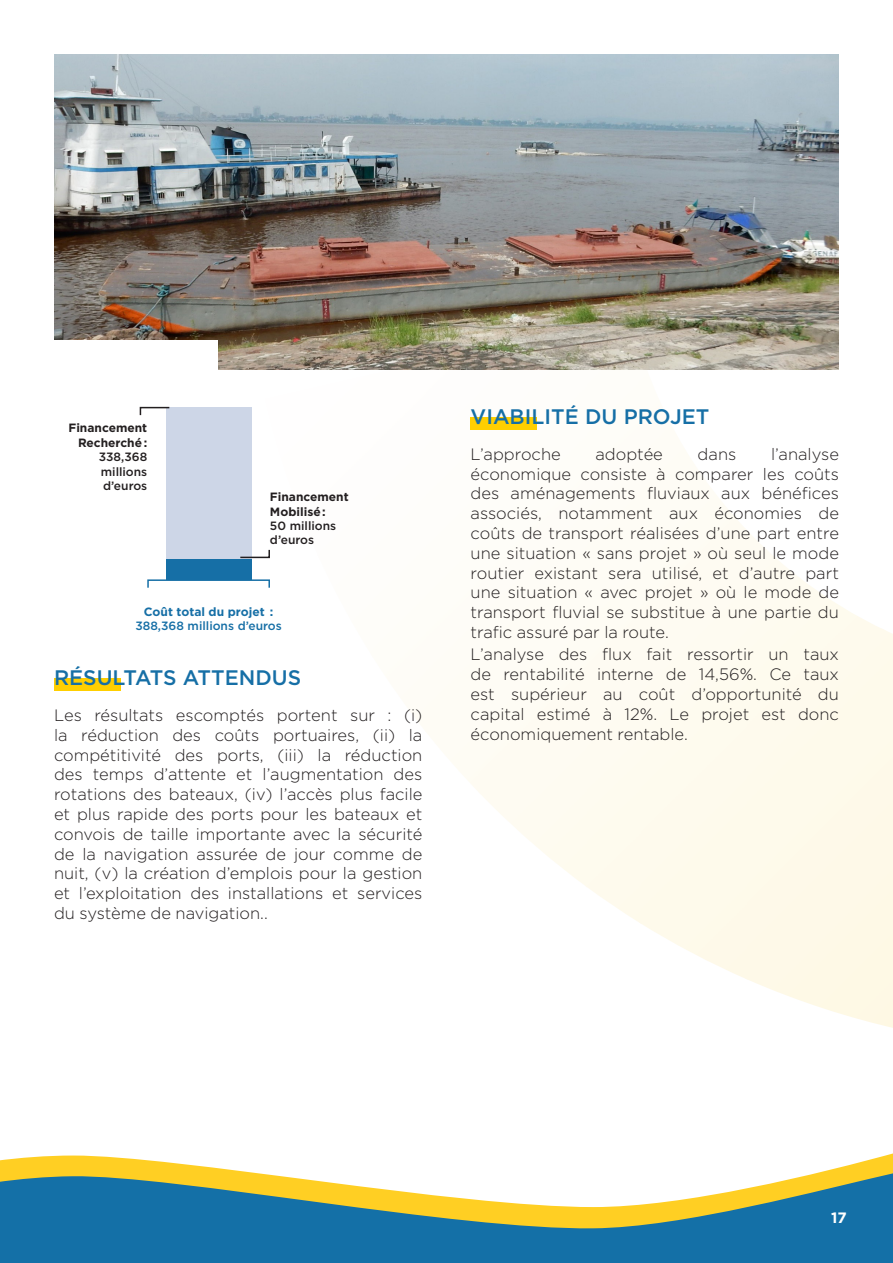
<style>
.page{position:relative;width:893px;height:1263px;background:#fff}
.page>*{position:absolute;margin:0;border:0;box-sizing:border-box;transform-origin:0 0}
.t1{font:500 21px "Gotham";color:#166fa6}
.t2{font:300 16.5px/19.8px "Gotham";color:#231f20;text-align:justify}
.t3{font:700 15px "Gotham";color:#fff}
.t4{font:700 12px/14.4px "Gotham";color:#231f20}
.t5{font:500 12px/14.4px "Gotham";color:#231f20}
.t6{font:500 12px "Gotham";color:#166fa6}
.t7{font:700 12px "Gotham";color:#166fa6}
</style>
<div class="page">
<svg style="left:0;top:1153px;width:893px;height:18px"></svg>
<svg style="left:0;top:1171px;width:893px;height:92px;fill:#1470a7"></svg>
<img style="left:450px;top:391px;width:31px;height:403px">
<div style="left:54px;top:678px;width:67px;height:13px;background:#ffcf00"></div>
<div style="left:471px;top:417px;width:66px;height:13px;background:#ffcf00"></div>
<img style="left:54px;top:54px;width:785px;height:316px">
<div style="left:36px;top:340px;width:181px;height:37px;background:#fff"></div>
<div style="left:166px;top:558px;width:85px;height:22px;background:#166fa6"></div>
<div style="left:147px;top:579px;width:123px;height:9px;border:2px solid #166fa6"></div>
<div style="left:166px;top:407px;width:85px;height:151px;background:#cdd6e7"></div>
<svg style="left:239px;top:548px;width:31px;height:11px"></svg>
<svg style="left:139px;top:406px;width:31px;height:10px"></svg>
<p class="t4" style="left:68px;top:421px;width:80px;text-align:right">Financement<br>Recherché :</p>
<p class="t5" style="left:99px;top:450px;width:50px;text-align:justify">338,368 millions d’euros</p>
<p class="t4" style="left:270px;top:490px;width:80px">Financement<br>Mobilisé :</p>
<p class="t5" style="left:270px;top:518px;width:68px">50 millions d’euros</p>
<p class="t7" style="left:144px;top:603px;width:131px">Coût total du projet :</p>
<p class="t6" style="left:135px;top:618px;width:148px">388,368 millions d’euros</p>
<p class="t1" style="left:54px;top:664px;width:249px">RÉSULTATS ATTENDUS</p>
<p class="t2" style="left:54px;top:705px;width:370px">Les résultats escomptés portent sur : (i) la réduction des coûts portuaires, (ii) la compétitivité des ports, (iii) la réduction des temps d’attente et l’augmentation des rotations des bateaux, (iv) l’accès plus facile et plus rapide des ports pour les bateaux et convois de taille importante avec la sécurité de la navigation assurée de jour comme de nuit, (v) la création d’emplois pour la gestion et l’exploitation des installations et services du système de navigation..</p>
<p class="t1" style="left:471px;top:402px;width:240px">VIABILITÉ DU PROJET</p>
<p class="t2" style="left:471px;top:444px;width:370px;text-indent:300px">l’analyse économique consiste à comparer les coûts des aménagements fluviaux aux bénéfices associés, notamment aux économies de coûts de transport réalisées d’une part entre une situation « sans projet » où seul le mode routier existant sera utilisé, et d’autre part une situation « avec projet » où le mode de transport fluvial se substitue à une partie du trafic assuré par la route.</p>
<p class="t2" style="left:471px;top:644px;width:370px">L’analyse des flux fait ressortir un taux de rentabilité interne de 14,56%. Ce taux est supérieur au coût d’opportunité du capital estimé à 12%. Le projet est donc économiquement rentable.</p>
<p class="t2" style="left:471px;top:444px;width:92px">L’approche</p>
<p class="t2" style="left:595px;top:444px;width:69px">adoptée</p>
<p class="t2" style="left:698px;top:444px;width:40px">dans</p>
<p class="t3" style="left:831px;top:1207px;width:17px">17</p>
</div>
